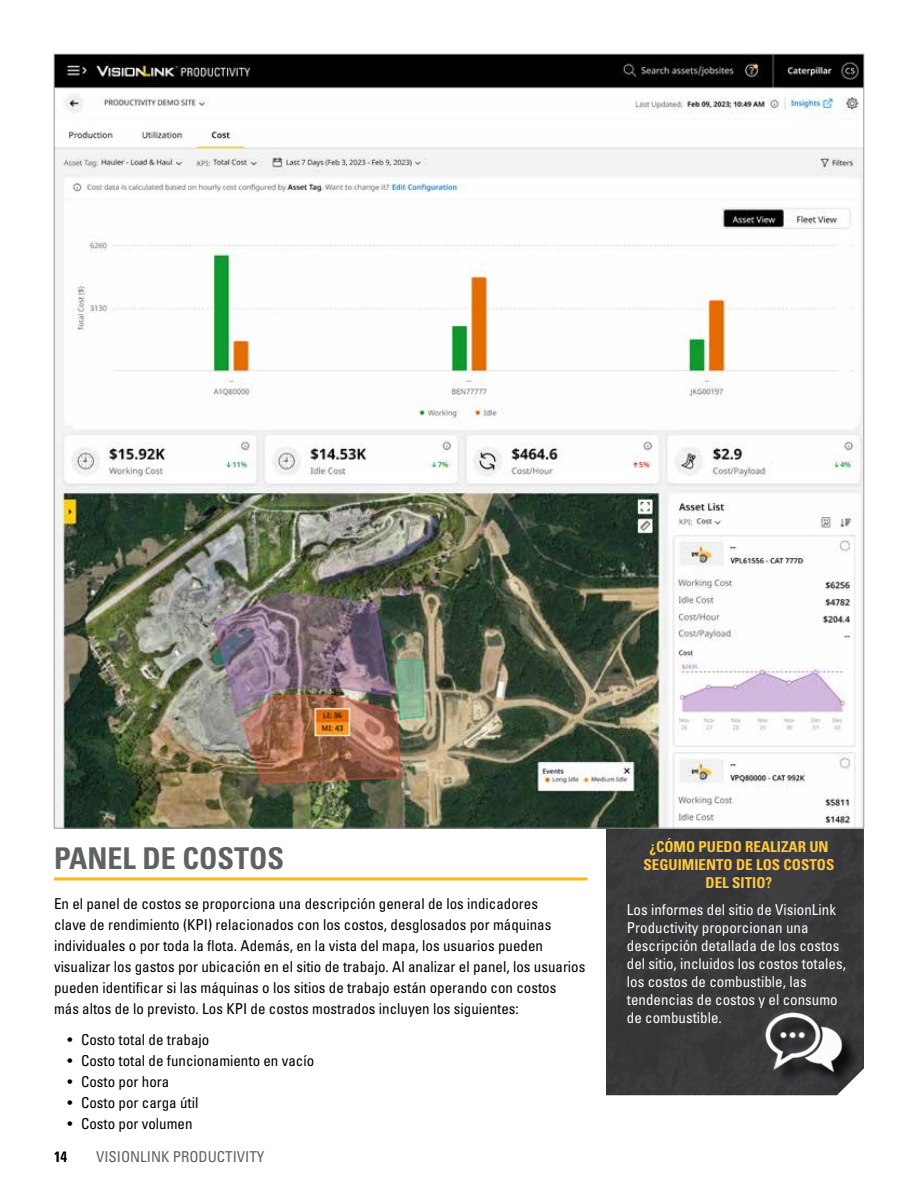
<style>
.page{position:relative;width:918px;height:1188px;background:#fff}
.page>*{position:absolute;margin:0;border:0;box-sizing:border-box;transform-origin:0 0}
.t1{font:700 condensed 30px "Univers LT Std";color:#5e6263}
.t2{font:condensed 15px/21px "Univers LT Std";color:#000}
.t3{font:condensed 15px/18px "Univers LT Std";color:#fff}
.t4{font:700 condensed 15px/18px "Univers LT Std";color:#fec842;text-align:center}
.t5{font:condensed 15px "Univers LT Std";color:#5e6263}
.t6{font:700 condensed 15px "Univers LT Std";color:#000}
</style>
<div class="page">
<hr style="left:54px;top:877px;width:534px;height:3px;background:#fdba12">
<div style="left:606px;top:828px;width:258px;height:267px;background:#3a393b"></div>
<div style="left:768px;top:1015px;width:92px;height:74px;background:#000;opacity:.75"></div>
<img style="left:756px;top:1005px;width:93px;height:79px">
<img style="left:56px;top:56px;width:806px;height:770px">
<h1 class="t1" style="left:54px;top:840px;width:232px">PANEL DE COSTOS</h1>
<p class="t2" style="left:54px;top:893px;width:533px">En el panel de costos se proporciona una descripción general de los indicadores<br>clave de rendimiento (KPI) relacionados con los costos, desglosados por máquinas individuales o por toda la flota. Además, en la vista del mapa, los usuarios pueden visualizar los gastos por ubicación en el sitio de trabajo. Al analizar el panel, los usuarios pueden identificar si las máquinas o los sitios de trabajo están operando con costos<br>más altos de lo previsto. Los KPI de costos mostrados incluyen los siguientes:</p>
<p class="t2" style="left:68px;top:1029px;width:143px">• Costo total de trabajo</p>
<p class="t2" style="left:68px;top:1050px;width:248px">• Costo total de funcionamiento en vacío</p>
<p class="t2" style="left:68px;top:1071px;width:103px">• Costo por hora</p>
<p class="t2" style="left:68px;top:1092px;width:132px">• Costo por carga útil</p>
<p class="t2" style="left:68px;top:1113px;width:127px">• Costo por volumen</p>
<p class="t6" style="left:54px;top:1147px;width:15px">14</p>
<p class="t5" style="left:96px;top:1147px;width:170px">VISIONLINK PRODUCTIVITY</p>
<p class="t4" style="left:644px;top:838px;width:192px">¿CÓMO PUEDO REALIZAR UN<br>SEGUIMIENTO DE LOS COSTOS<br>DEL SITIO?</p>
<p class="t3" style="left:627px;top:901px;width:221px">Los informes del sitio de VisionLink<br>Productivity proporcionan una descripción detallada de los costos del sitio, incluidos los costos totales, los costos de combustible, las tendencias de costos y el consumo de combustible.</p>
</div>
